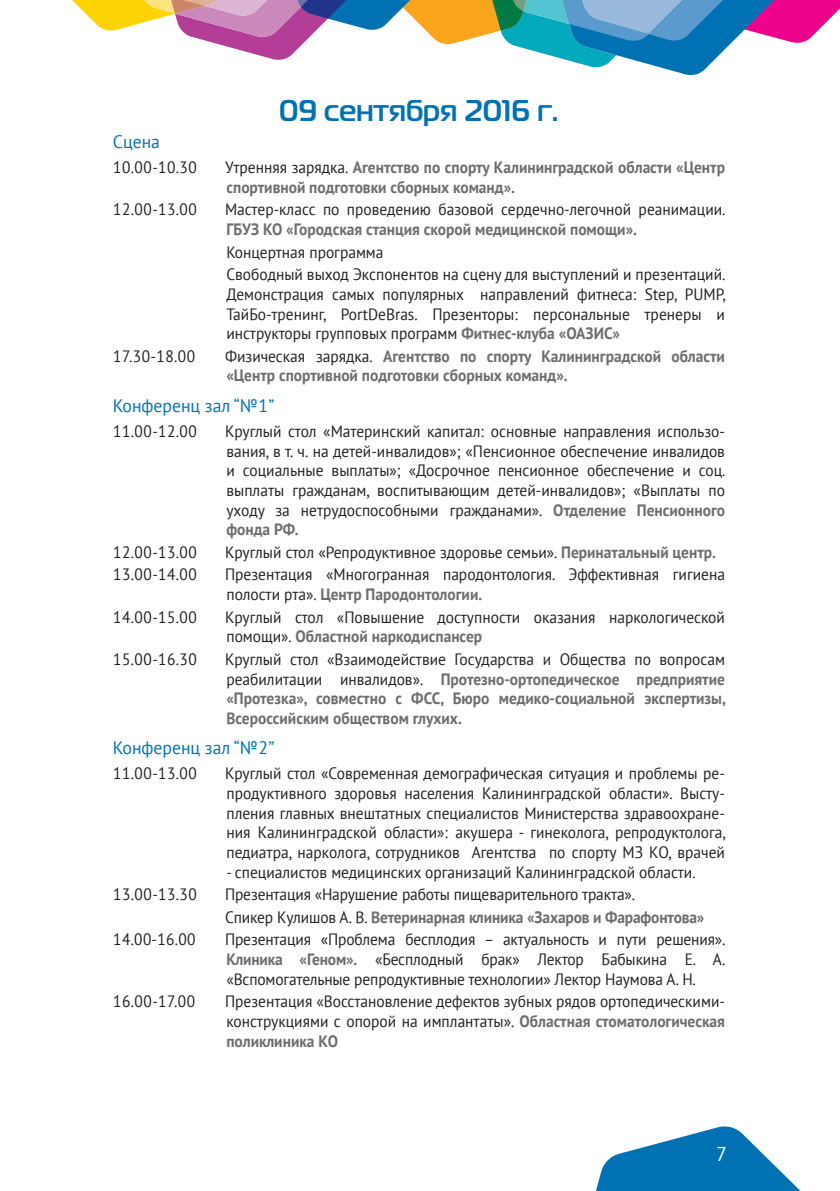
<style>
.page{position:relative;width:840px;height:1191px;background:#fff}
.page>*{position:absolute;margin:0;border:0;box-sizing:border-box;transform-origin:0 0}
.t1{font:700 30px "Magistral C";color:#0072b4}
.t2{font:20px "PT Sans";color:#fff}
.t3{font:18px "PT Sans";color:#0072b4}
.t4{font:16.4px/19.6px "PT Sans";color:#231f20;text-align:justify;scale:.94 1}
.t5{font:700 16.4px/19.6px "PT Sans";color:#6c6d70;scale:.94 1}
.s1{font-weight:400;color:#231f20}
.s2{font-weight:700;color:#6c6d70}
</style>
<div class="page">
<svg style="left:596px;top:1126px;width:205px;height:65px"></svg>
<svg style="left:72px;top:0;width:767px;height:75px"></svg>
<h1 class="t1" style="left:279px;top:92px;width:281px">09 сентября 2016 г.</h1>
<p class="t3" style="left:113px;top:130px;width:48px">Сцена</p>
<p class="t4" style="left:113px;top:157px;width:91px">10.00-10.30</p>
<p class="t5" style="left:225px;top:157px;width:533px"><span class="s1">Утренняя зарядка.</span> Агентство по спорту Калининградской области «Центр спортивной подготовки сборных команд».</p>
<p class="t4" style="left:113px;top:199px;width:91px">12.00-13.00</p>
<p class="t4" style="left:225px;top:199px;width:533px">Мастер-класс по проведению базовой сердечно-легочной реанимации.</p>
<p class="t5" style="left:226px;top:219px;width:438px">ГБУЗ КО «Городская станция скорой медицинской помощи».</p>
<p class="t4" style="left:226px;top:240px;width:532px;line-height:22.6px">Концертная программа<br>Свободный выход Экспонентов на сцену для выступлений и презентаций.</p>
<p class="t4" style="left:226px;top:284px;width:532px">Демонстрация самых популярных направлений фитнеса: Step, PUMP, ТайБо-тренинг, PortDeBras. Презенторы: персональные тренеры и инструкторы групповых программ <span class="s2">Фитнес-клуба «ОАЗИС»</span></p>
<p class="t4" style="left:113px;top:346px;width:89px">17.30-18.00</p>
<p class="t5" style="left:225px;top:346px;width:533px"><span class="s1">Физическая зарядка.</span> Агентство по спорту Калининградской области «Центр спортивной подготовки сборных команд».</p>
<p class="t3" style="left:113px;top:394px;width:163px">Конференц зал “№1”</p>
<p class="t4" style="left:113px;top:421px;width:91px">11.00-12.00</p>
<p class="t4" style="left:225px;top:421px;width:533px">Круглый стол «Материнский капитал: основные направления использо&shy;вания, в т. ч. на детей-инвалидов»; «Пенсионное обеспечение инвалидов и социальные выплаты»; «Досрочное пенсионное обеспечение и соц. выплаты гражданам, воспитывающим детей-инвалидов»; «Выплаты по уходу за нетрудоспособными гражданами». <span class="s2">Отделение Пенсионного фонда РФ.</span></p>
<p class="t4" style="left:113px;top:542px;width:91px">12.00-13.00</p>
<p class="t4" style="left:225px;top:542px;width:523px">Круглый стол «Репродуктивное здоровье семьи». <span class="s2">Перинатальный центр.</span></p>
<p class="t4" style="left:113px;top:564px;width:91px">13.00-14.00</p>
<p class="t4" style="left:225px;top:564px;width:533px">Презентация «Многогранная пародонтология. Эффективная гигиена полости рта». <span class="s2">Центр Пародонтологии.</span></p>
<p class="t4" style="left:113px;top:606px;width:91px">14.00-15.00</p>
<p class="t4" style="left:225px;top:606px;width:533px">Круглый стол «Повышение доступности оказания наркологической помощи». <span class="s2">Областной наркодиспансер</span></p>
<p class="t4" style="left:113px;top:649px;width:91px">15.00-16.30</p>
<p class="t5" style="left:225px;top:649px;width:533px;text-align:justify"><span class="s1">Круглый стол «Взаимодействие Государства и Общества по вопросам реабилитации инвалидов».</span> Протезно-ортопедическое предприятие «Протезка», совместно с ФСС, Бюро медико-социальной экспертизы, Всероссийским обществом глухих.</p>
<p class="t3" style="left:113px;top:736px;width:163px">Конференц зал “№2”</p>
<p class="t4" style="left:113px;top:763px;width:91px">11.00-13.00</p>
<p class="t4" style="left:225px;top:763px;width:533px">Круглый стол «Современная демографическая ситуация и проблемы ре&shy;продуктивного здоровья населения Калининградской области». Высту&shy;пления главных внештатных специалистов Министерства здравоохране&shy;ния Калининградской области»: акушера - гинеколога, репродуктолога, педиатра, нарколога, сотрудников Агентства по спорту МЗ КО, врачей</p>
<p class="t4" style="left:226px;top:862px;width:500px">- специалистов медицинских организаций Калининградской области.</p>
<p class="t4" style="left:113px;top:884px;width:91px">13.00-13.30</p>
<p class="t4" style="left:225px;top:883px;width:511px;line-height:22.6px">Презентация «Нарушение работы пищеварительного тракта».<br>Спикер Кулишов А. В. <span class="s2">Ветеринарная клиника «Захаров и Фарафонтова»</span></p>
<p class="t4" style="left:113px;top:929px;width:90px">14.00-16.00</p>
<p class="t4" style="left:225px;top:929px;width:533px">Презентация «Проблема бесплодия – актуальность и пути решения».<br><span class="s2">Клиника «Геном».</span> «Бесплодный брак» Лектор Бабыкина Е. А. «Вспомогательные репродуктивные технологии» Лектор Наумова А. Н.</p>
<p class="t4" style="left:113px;top:991px;width:89px">16.00-17.00</p>
<p class="t4" style="left:225px;top:991px;width:533px">Презентация «Восстановление дефектов зубных рядов ортопедическими&shy;конструкциями с опорой на имплантаты». <span class="s2">Областная стоматологическая поликлиника КО</span></p>
<p class="t2" style="left:715px;top:1141px;width:13px">7</p>
</div>
